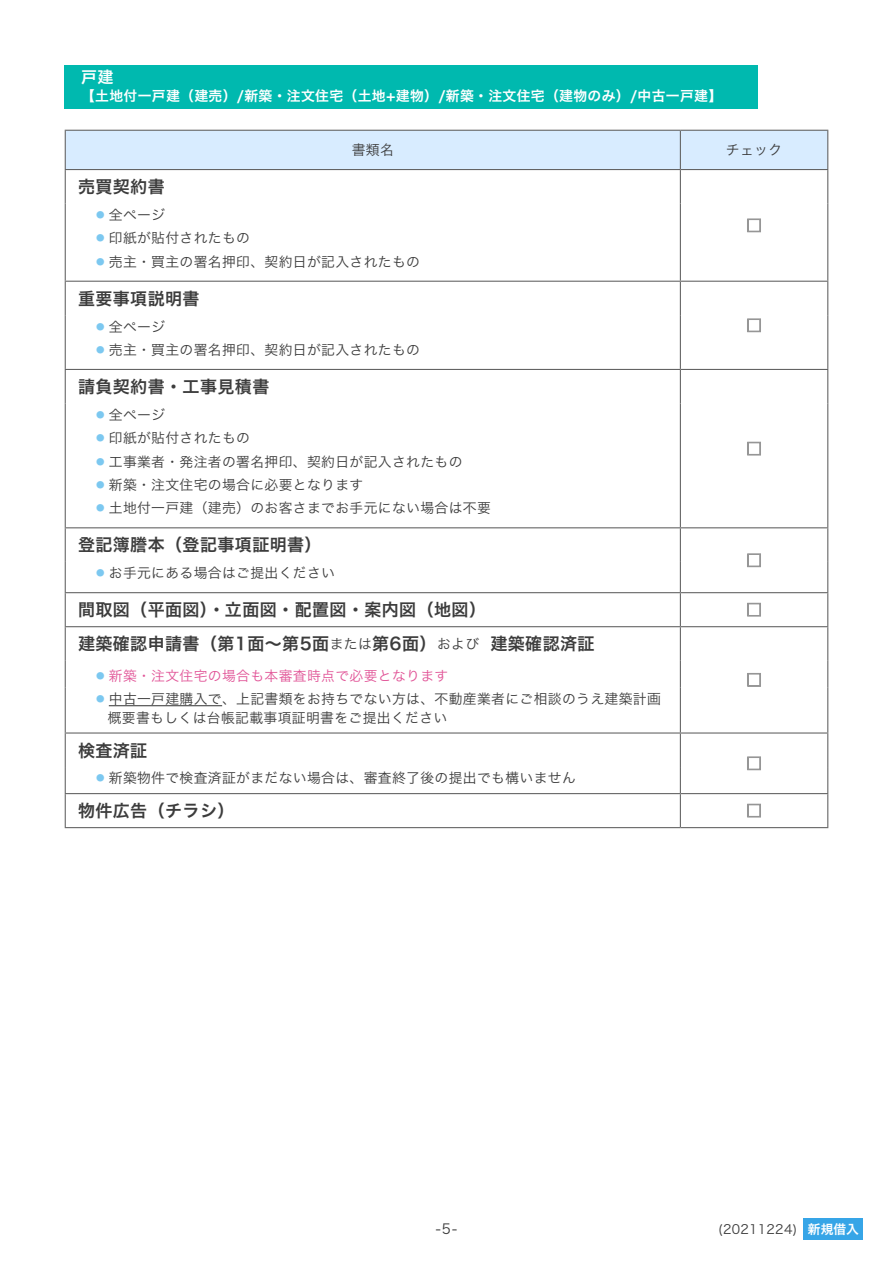
<style>
.page{position:relative;width:893px;height:1263px;background:#fff}
.page>*{position:absolute;margin:0;border:0;box-sizing:border-box;transform-origin:0 0}
.t1{font:16.95px/34px "Hira Kaku Std N W6";letter-spacing:.025em;color:#3c3c3c}
.t2{font:15.9px "Hira Kaku Std N W6";color:#fff}
.t3{font:13.8px/19.2px "Hira Kaku Std N W3";letter-spacing:.025em;color:#3c3c3c}
.t4{font:13.8px "Hira Kaku Std N W6";letter-spacing:.025em;color:#fff}
.t5{font:13.8px "Hira Kaku Std N W3";letter-spacing:.025em;color:#e15497}
.t6{font:12.75px "Hira Kaku Std N W3";letter-spacing:.025em;color:#3c3c3c}
.s1{font-size:8.55px;color:#7cc8f0}
.s2{font-family:"Hira Kaku Std N W3";font-size:13.8px}
.s3{font-family:"Hira Kaku Std N W6";color:#fff}
</style>
<div class="page">
<div style="left:804px;top:1218px;width:59px;height:21px;background:#36a5e7"></div>
<div style="left:66px;top:131px;width:761px;height:38px;background:#d8ecff"></div>
<hr style="left:65px;top:131px;width:1px;height:38px;background:#5f5f5f">
<hr style="left:65px;top:130px;width:615px;height:1px;background:#5f5f5f">
<hr style="left:680px;top:130px;width:148px;height:1px;background:#5f5f5f">
<hr style="left:65px;top:169px;width:615px;height:1px;background:#5f5f5f">
<hr style="left:65px;top:281px;width:615px;height:1px;background:#5f5f5f">
<hr style="left:65px;top:369px;width:615px;height:1px;background:#5f5f5f">
<hr style="left:65px;top:527px;width:615px;height:1px;background:#5f5f5f">
<hr style="left:680px;top:169px;width:148px;height:1px;background:#5f5f5f">
<hr style="left:680px;top:281px;width:148px;height:1px;background:#5f5f5f">
<hr style="left:680px;top:369px;width:148px;height:1px;background:#5f5f5f">
<hr style="left:680px;top:527px;width:148px;height:1px;background:#5f5f5f">
<hr style="left:680px;top:131px;width:1px;height:38px;background:#5f5f5f">
<hr style="left:827px;top:131px;width:1px;height:38px;background:#5f5f5f">
<hr style="left:680px;top:170px;width:1px;height:34px;background:#5f5f5f">
<hr style="left:827px;top:170px;width:1px;height:34px;background:#5f5f5f">
<hr style="left:680px;top:204px;width:1px;height:77px;background:#5f5f5f">
<hr style="left:827px;top:204px;width:1px;height:77px;background:#5f5f5f">
<hr style="left:680px;top:282px;width:1px;height:33px;background:#5f5f5f">
<hr style="left:827px;top:282px;width:1px;height:33px;background:#5f5f5f">
<hr style="left:680px;top:315px;width:1px;height:54px;background:#5f5f5f">
<hr style="left:827px;top:315px;width:1px;height:54px;background:#5f5f5f">
<hr style="left:680px;top:370px;width:1px;height:33px;background:#5f5f5f">
<hr style="left:827px;top:370px;width:1px;height:33px;background:#5f5f5f">
<hr style="left:680px;top:403px;width:1px;height:124px;background:#5f5f5f">
<hr style="left:827px;top:403px;width:1px;height:124px;background:#5f5f5f">
<hr style="left:680px;top:528px;width:1px;height:34px;background:#5f5f5f">
<hr style="left:827px;top:528px;width:1px;height:34px;background:#5f5f5f">
<hr style="left:680px;top:562px;width:1px;height:30px;background:#5f5f5f">
<hr style="left:827px;top:562px;width:1px;height:30px;background:#5f5f5f">
<hr style="left:680px;top:593px;width:1px;height:33px;background:#5f5f5f">
<hr style="left:827px;top:593px;width:1px;height:33px;background:#5f5f5f">
<hr style="left:680px;top:627px;width:1px;height:34px;background:#5f5f5f">
<hr style="left:827px;top:627px;width:1px;height:34px;background:#5f5f5f">
<svg style="left:680px;top:661px;width:1px;height:26px"></svg>
<svg style="left:827px;top:661px;width:1px;height:26px"></svg>
<hr style="left:680px;top:687px;width:1px;height:45px;background:#5f5f5f">
<hr style="left:827px;top:687px;width:1px;height:45px;background:#5f5f5f">
<hr style="left:680px;top:733px;width:1px;height:34px;background:#5f5f5f">
<hr style="left:827px;top:733px;width:1px;height:34px;background:#5f5f5f">
<svg style="left:680px;top:767px;width:1px;height:26px"></svg>
<svg style="left:827px;top:767px;width:1px;height:26px"></svg>
<hr style="left:680px;top:794px;width:1px;height:33px;background:#5f5f5f">
<hr style="left:827px;top:794px;width:1px;height:33px;background:#5f5f5f">
<hr style="left:680px;top:592px;width:148px;height:1px;background:#5f5f5f">
<hr style="left:680px;top:626px;width:148px;height:1px;background:#5f5f5f">
<hr style="left:680px;top:732px;width:148px;height:1px;background:#5f5f5f">
<hr style="left:680px;top:793px;width:148px;height:1px;background:#5f5f5f">
<hr style="left:65px;top:592px;width:615px;height:1px;background:#5f5f5f">
<hr style="left:65px;top:626px;width:615px;height:1px;background:#5f5f5f">
<hr style="left:65px;top:732px;width:615px;height:1px;background:#5f5f5f">
<hr style="left:65px;top:793px;width:615px;height:1px;background:#5f5f5f">
<hr style="left:65px;top:827px;width:615px;height:1px;background:#5f5f5f">
<hr style="left:680px;top:827px;width:148px;height:1px;background:#5f5f5f">
<hr style="left:65px;top:170px;width:1px;height:34px;background:#5f5f5f">
<hr style="left:65px;top:204px;width:1px;height:77px;background:#5f5f5f">
<hr style="left:65px;top:282px;width:1px;height:33px;background:#5f5f5f">
<hr style="left:65px;top:315px;width:1px;height:54px;background:#5f5f5f">
<hr style="left:65px;top:370px;width:1px;height:33px;background:#5f5f5f">
<hr style="left:65px;top:403px;width:1px;height:124px;background:#5f5f5f">
<hr style="left:65px;top:528px;width:1px;height:34px;background:#5f5f5f">
<hr style="left:65px;top:562px;width:1px;height:30px;background:#5f5f5f">
<hr style="left:65px;top:593px;width:1px;height:33px;background:#5f5f5f">
<hr style="left:65px;top:627px;width:1px;height:34px;background:#5f5f5f">
<svg style="left:65px;top:661px;width:1px;height:26px"></svg>
<hr style="left:65px;top:687px;width:1px;height:45px;background:#5f5f5f">
<hr style="left:65px;top:733px;width:1px;height:34px;background:#5f5f5f">
<svg style="left:65px;top:767px;width:1px;height:26px"></svg>
<hr style="left:65px;top:794px;width:1px;height:33px;background:#5f5f5f">
<svg style="left:747px;top:218px;width:14px;height:15px"></svg>
<svg style="left:747px;top:318px;width:14px;height:15px"></svg>
<svg style="left:747px;top:441px;width:14px;height:15px"></svg>
<svg style="left:747px;top:553px;width:14px;height:14px"></svg>
<svg style="left:747px;top:602px;width:14px;height:15px"></svg>
<svg style="left:747px;top:673px;width:14px;height:14px"></svg>
<hr style="left:109px;top:705px;width:113px;height:1px;background:#3c3c3c">
<svg style="left:747px;top:756px;width:14px;height:15px"></svg>
<svg style="left:747px;top:803px;width:14px;height:15px"></svg>
<div style="left:65px;top:65px;width:693px;height:43px;background:#00b9af"></div>
<p class="t2" style="left:65px;top:65px;width:50px">　戸建</p>
<p class="t4" style="left:81px;top:86px;width:643px">【土地付一戸建（建売）/新築・注文住宅（土地+建物）/新築・注文住宅（建物のみ）/中古一戸建】</p>
<p class="t3" style="left:352px;top:140px;width:44px">書類名</p>
<p class="t3" style="left:726px;top:140px;width:58px">チェック</p>
<p class="t1" style="left:78px;top:170px;width:88px">売買契約書</p>
<p class="t3" style="left:96px;top:205px;width:71px"><span class="s1">●</span> 全ページ</p>
<p class="t3" style="left:96px;top:228px;width:156px"><span class="s1">●</span> 印紙が貼付されたもの</p>
<p class="t3" style="left:96px;top:252px;width:326px"><span class="s1">●</span> 売主・買主の署名押印、契約日が記入されたもの</p>
<p class="t1" style="left:78px;top:282px;width:123px">重要事項説明書</p>
<p class="t3" style="left:96px;top:317px;width:71px"><span class="s1">●</span> 全ページ</p>
<p class="t3" style="left:96px;top:340px;width:326px"><span class="s1">●</span> 売主・買主の署名押印、契約日が記入されたもの</p>
<p class="t1" style="left:78px;top:370px;width:193px">請負契約書・工事見積書</p>
<p class="t3" style="left:96px;top:405px;width:71px"><span class="s1">●</span> 全ページ</p>
<p class="t3" style="left:96px;top:428px;width:156px"><span class="s1">●</span> 印紙が貼付されたもの</p>
<p class="t3" style="left:96px;top:452px;width:368px"><span class="s1">●</span> 工事業者・発注者の署名押印、契約日が記入されたもの</p>
<p class="t3" style="left:96px;top:475px;width:269px"><span class="s1">●</span> 新築・注文住宅の場合に必要となります</p>
<p class="t3" style="left:96px;top:498px;width:396px"><span class="s1">●</span> 土地付一戸建（建売）のお客さまでお手元にない場合は不要</p>
<p class="t1" style="left:78px;top:528px;width:245px">登記簿謄本（登記事項証明書）</p>
<p class="t3" style="left:96px;top:563px;width:241px"><span class="s1">●</span> お手元にある場合はご提出ください</p>
<p class="t1" style="left:78px;top:593px;width:518px">間取図（平面図）・立面図・配置図・案内図（地図）<br>建築確認申請書（第1面～第5面<span class="s2">または</span>第6面）<span class="s2">および　</span>建築確認済証</p>
<p class="t5" style="left:96px;top:666px;width:354px"><span class="s1">●</span> 新築・注文住宅の場合も本審査時点で必要となります</p>
<p class="t3" style="left:108px;top:689px;width:555px;text-indent:-12px"><span class="s1">●</span> 中古一戸建購入で、上記書類をお持ちでない方は、不動産業者にご相談のうえ建築計画概要書もしくは台帳記載事項証明書をご提出ください</p>
<p class="t1" style="left:78px;top:733px;width:71px">検査済証</p>
<p class="t3" style="left:96px;top:768px;width:481px"><span class="s1">●</span> 新築物件で検査済証がまだない場合は、審査終了後の提出でも構いません</p>
<p class="t1" style="left:78px;top:794px;width:158px">物件広告（チラシ）</p>
<p class="t3" style="left:436px;top:1219px;width:23px">-5-</p>
<p class="t6" style="left:718px;top:1219px;width:142px">(20211224) <span class="s3">新規借入</span></p>
</div>
